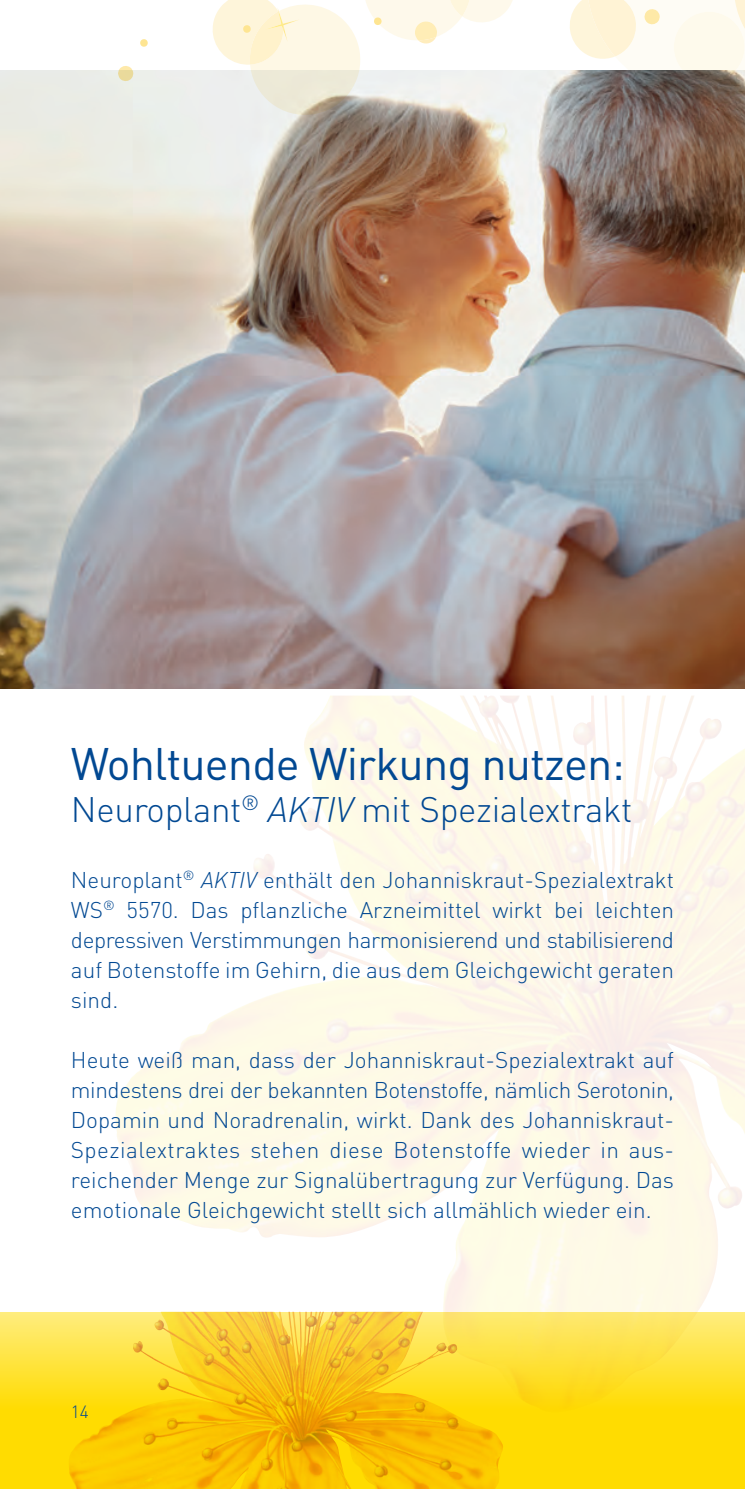
<style>
.page{position:relative;width:745px;height:1489px;background:#fff}
.page>*{position:absolute;margin:0;border:0;box-sizing:border-box;transform-origin:0 0}
.t1{font:45px "DINOT";letter-spacing:-.02em;color:#014892}
.t2{font:300 35px "DIN Pro";letter-spacing:-.01em;color:#014892}
.t3{font:300 22.5px/30px "DIN Pro";color:#014892;text-align:justify}
.t4{font:300 17.5px "DIN Pro";color:#014892}
.s1{font-style:italic}
</style>
<div class="page">
<svg style="left:0;top:1311px;width:744px;height:177px"></svg>
<img style="left:288px;top:1311px;width:46px;height:53px">
<img style="left:0;top:71px;width:744px;height:617px">
<img style="left:637px;top:696px;width:107px;height:130px">
<svg style="left:118px;top:66px;width:15px;height:16px"></svg>
<svg style="left:568px;top:0;width:176px;height:110px"></svg>
<svg style="left:140px;top:39px;width:8px;height:8px"></svg>
<svg style="left:211px;top:0;width:304px;height:122px"></svg>
<h1 class="t1" style="left:71px;top:735px;width:555px">Wohltuende Wirkung nutzen:</h1>
<h2 class="t2" style="left:71px;top:782px;width:562px">Neuroplant<sup>®</sup> <span class="s1">AKTIV</span> mit Spezialextrakt</h2>
<p class="t3" style="left:71px;top:862px;width:604px">Neuroplant<sup>®</sup> <span class="s1">AKTIV</span> enthält den Johanniskraut-Spezialextrakt WS<sup>®</sup> 5570. Das pflanzliche Arzneimittel wirkt bei leichten depressiven Verstimmungen harmonisierend und stabilisierend auf Botenstoffe im Gehirn, die aus dem Gleichgewicht geraten sind.</p>
<p class="t3" style="left:71px;top:1042px;width:604px;text-align:left">Heute weiß man, dass der Johanniskraut-Spezialextrakt auf mindestens drei der bekannten Botenstoffe, nämlich Serotonin, Dopamin und Noradrenalin, wirkt. Dank des Johanniskraut-Spezialextraktes stehen diese Botenstoffe wieder in aus&shy;reichender Menge zur Signalübertragung zur Verfügung. Das emotionale Gleichgewicht stellt sich allmählich wieder ein.</p>
<p class="t4" style="left:71px;top:1398px;width:19px">14</p>
</div>
